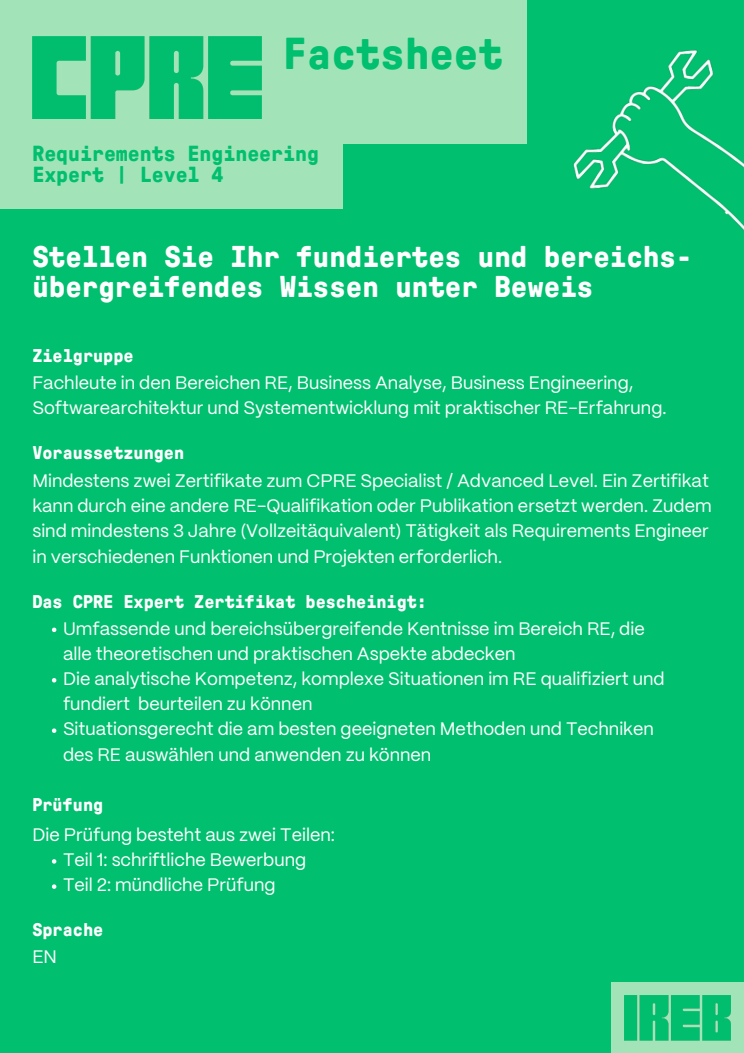
<style>
.page{position:relative;width:744px;height:1053px;background:#fff}
.page>*{position:absolute;margin:0;border:0;box-sizing:border-box;transform-origin:0 0}
.t1{font:700 44.52px "GT Pressura Mono";color:#00bf6f}
.t2{font:700 30px/30px "GT Pressura Mono";color:#fff}
.t3{font:700 21.72px/21.6px "GT Pressura Mono";color:#00bf6f}
.t4{font:700 18.4px "GT Pressura Mono";color:#fff}
.t5{font:18px/25.2px "PP Mori";color:#fff}
</style>
<div class="page">
<div style="left:0;top:0;width:744px;height:1052px;background:#00bf6f"></div>
<div style="left:0;top:0;width:527px;height:143px;background:#a2e4b8"></div>
<img style="left:32px;top:37px;width:230px;height:82px">
<div style="left:0;top:119px;width:342px;height:90px;background:#a2e4b8"></div>
<img style="left:573px;top:49px;width:171px;height:148px">
<svg style="left:708px;top:197px;width:36px;height:34px"></svg>
<svg style="left:52px;top:627px;width:4px;height:5px"></svg>
<svg style="left:52px;top:678px;width:4px;height:4px"></svg>
<svg style="left:52px;top:728px;width:4px;height:5px"></svg>
<svg style="left:52px;top:859px;width:4px;height:4px"></svg>
<svg style="left:52px;top:884px;width:4px;height:4px"></svg>
<div style="left:611px;top:982px;width:133px;height:70px;background:#a2e4b8"></div>
<img style="left:624px;top:995px;width:107px;height:44px">
<h3 class="t1" style="left:283px;top:33px;width:222px">Factsheet</h3>
<h2 class="t3" style="left:32px;top:143px;width:288px">Requirements Engineering<br>Expert | Level 4</h2>
<p class="t2" style="left:32px;top:243px;width:661px">Stellen Sie Ihr fundiertes und bereichs&shy;übergreifendes Wissen unter Beweis</p>
<p class="t4" style="left:32px;top:347px;width:103px">Zielgruppe</p>
<p class="t5" style="left:32px;top:371px;width:636px">Fachleute in den Bereichen RE, Business Analyse, Business Engineering,<br>Softwarearchitektur und Systementwicklung mit praktischer RE-Erfahrung.</p>
<h5 class="t4" style="left:32px;top:444px;width:153px">Voraussetzungen</h5>
<p class="t5" style="left:32px;top:469px;width:681px">Mindestens zwei Zertifikate zum CPRE Specialist / Advanced Level. Ein Zertifikat kann durch eine andere RE-Qualifikation oder Publikation ersetzt werden. Zudem sind mindestens 3 Jahre (Vollzeitäquivalent) Tätigkeit als Requirements Engineer in verschiedenen Funktionen und Projekten erforderlich.</p>
<h5 class="t4" style="left:32px;top:592px;width:396px">Das CPRE Expert Zertifikat bescheinigt:</h5>
<p class="t5" style="left:63px;top:617px;width:583px">Umfassende und bereichsübergreifende Kentnisse im Bereich RE, die alle theoretischen und praktischen Aspekte abdecken</p>
<h1 class="t5" style="left:63px;top:667px;width:603px">Die analytische Kompetenz, komplexe Situationen im RE qualifiziert und fundiert beurteilen zu können</h1>
<p class="t5" style="left:63px;top:717px;width:592px">Situationsgerecht die am besten geeigneten Methoden und Techniken des RE auswählen und anwenden zu können</p>
<h5 class="t4" style="left:32px;top:796px;width:72px">Prüfung</h5>
<p class="t5" style="left:32px;top:823px;width:304px">Die Prüfung besteht aus zwei Teilen:</p>
<h5 class="t5" style="left:63px;top:848px;width:245px">Teil 1: schriftliche Bewerbung</h5>
<p class="t5" style="left:63px;top:873px;width:214px">Teil 2: mündliche Prüfung</p>
<p class="t4" style="left:32px;top:921px;width:72px">Sprache</p>
<p class="t5" style="left:32px;top:945px;width:26px">EN</p>
</div>
